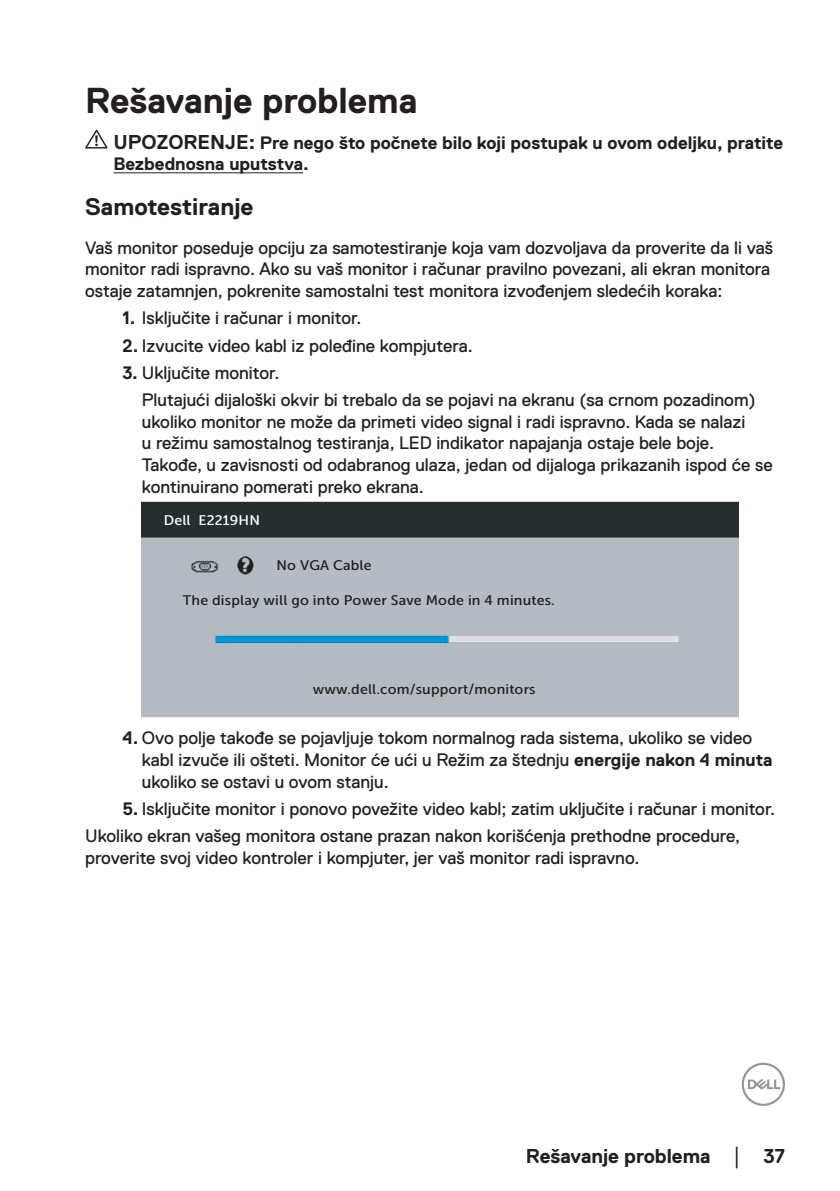
<style>
.page{position:relative;width:840px;height:1191px;background:#fff}
.page>*{position:absolute;margin:0;border:0;box-sizing:border-box;transform-origin:0 0}
.t1{font:700 36px "Dell Replica";color:#231f20}
.t2{font:700 24px "Dell Replica";color:#231f20}
.t3{font:700 20px "Dell Replica";color:#231f20}
.t4{font:18px/21.6px "Dell Replica";color:#231f20}
.t5{font:700 18px/21.6px "Dell Replica";color:#231f20}
.t6{font:13.8px "Museo Sans For Dell Cn 500";letter-spacing:.01em;color:#231f20;scale:1.25 1}
.t7{font:13.8px "Museo Sans For Dell Cn 500";letter-spacing:.01em;color:#fff;scale:1.25 1}
.s1{font-size:20px}
.s2{font-weight:700}
.s3{font-family:"Times New Roman";font-weight:400;font-size:18px}
</style>
<div class="page">
<svg style="left:741px;top:1062px;width:43px;height:44px"></svg>
<hr style="left:113px;top:172px;width:190px;height:1px;background:#231f20">
<svg style="left:85px;top:130px;width:22px;height:18px"></svg>
<img style="left:142px;top:502px;width:596px;height:215px">
<div style="left:270px;top:550px;width:179px;height:28px;background:#b5bbc2"></div>
<div style="left:175px;top:586px;width:531px;height:44px;background:#b5bbc2"></div>
<div style="left:293px;top:669px;width:266px;height:44px;background:#b5bbc2"></div>
<div style="left:161px;top:511px;width:106px;height:19px;background:#272e2f"></div>
<h1 class="t1" style="left:85px;top:81px;width:333px">Rešavanje problema</h1>
<p class="t5" style="left:113px;top:132px;width:671px"><span class="s1">UPOZORENJE:</span> Pre nego što počnete bilo koji postupak u ovom odeljku, pratite<br>Bezbednosna uputstva.</p>
<h2 class="t2" style="left:85px;top:193px;width:170px">Samotestiranje</h2>
<p class="t4" style="left:85px;top:237px;width:689px">Vaš monitor poseduje opciju za samotestiranje koja vam dozvoljava da proverite da li vaš monitor radi ispravno. Ako su vaš monitor i računar pravilno povezani, ali ekran monitora ostaje zatamnjen, pokrenite samostalni test monitora izvođenjem sledećih koraka:</p>
<p class="t4" style="left:122px;top:307px;width:240px"><span class="s2">1.</span> Isključite i računar i monitor.</p>
<p class="t4" style="left:122px;top:334px;width:351px"><span class="s2">2.</span> Izvucite video kabl iz poleđine kompjutera.</p>
<p class="t4" style="left:142px;top:359px;width:615px;line-height:27.2px;text-indent:-19px"><span class="s2">3.</span> Uključite monitor.<br>Plutajući dijaloški okvir bi trebalo da se pojavi na ekranu (sa crnom pozadinom)</p>
<p class="t4" style="left:142px;top:411px;width:632px">ukoliko monitor ne može da primeti video signal i radi ispravno. Kada se nalazi<br>u režimu samostalnog testiranja, LED indikator napajanja ostaje bele boje.<br>Takođe, u zavisnosti od odabranog ulaza, jedan od dijaloga prikazanih ispod će se kontinuirano pomerati preko ekrana.</p>
<p class="t7" style="left:164px;top:512px;width:78px">Dell E2219HN</p>
<p class="t6" style="left:276px;top:558px;width:78px">No VGA Cable</p>
<p class="t6" style="left:183px;top:593px;width:299px">The display will go into Power Save Mode in 4 minutes.</p>
<p class="t6" style="left:312px;top:682px;width:180px">www.dell.com/support/monitors</p>
<p class="t4" style="left:142px;top:727px;width:631px;text-indent:-19px"><span class="s2">4.</span> Ovo polje takođe se pojavljuje tokom normalnog rada sistema, ukoliko se video kabl izvuče ili ošteti. Monitor će ući u Režim za štednju <span class="s2">energije nakon 4 minuta </span>ukoliko se ostavi u ovom stanju.</p>
<p class="t4" style="left:85px;top:795px;width:691px;line-height:27.2px;text-indent:37px"><span class="s2">5.</span> Isključite monitor i ponovo povežite video kabl; zatim uključite i računar i monitor.<br>Ukoliko ekran vašeg monitora ostane prazan nakon korišćenja prethodne procedure,</p>
<p class="t4" style="left:85px;top:847px;width:555px">proverite svoj video kontroler i kompjuter, jer vaš monitor radi ispravno.</p>
<p class="t3" style="left:525px;top:1144px;width:260px">Rešavanje problema <span class="s3">│</span> 37</p>
</div>
